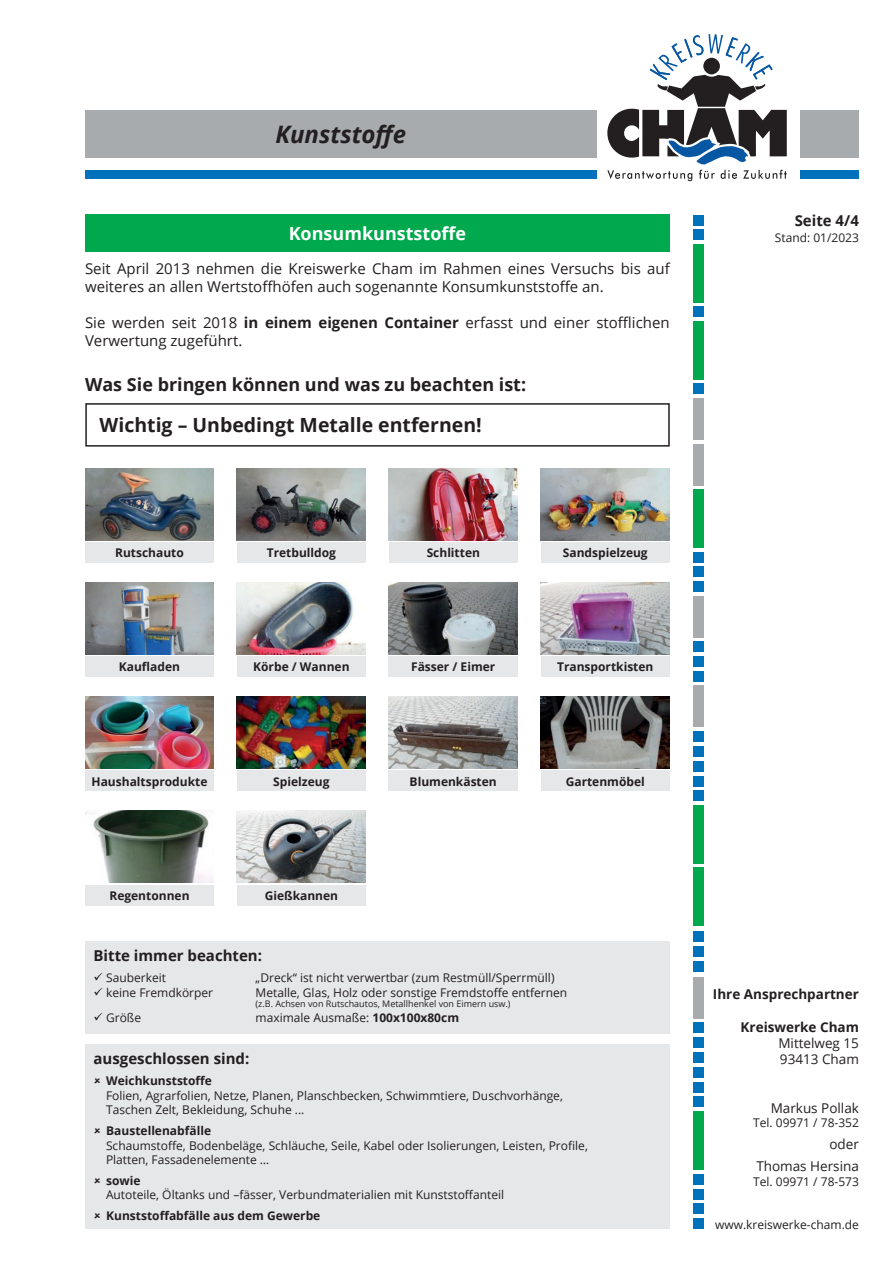
<style>
.page{position:relative;width:893px;height:1263px;background:#fff}
.page>*{position:absolute;margin:0;border:0;box-sizing:border-box;transform-origin:0 0}
.t1{font:italic 700 24px "Open Sans";color:#231f20}
.t2{font:700 19.5px "Open Sans";color:#231f20}
.t3{font:700 18px "Open Sans";color:#231f20}
.t4{font:700 18px "Open Sans";color:#fff}
.t5{font:15px/18px "Open Sans";color:#231f20}
.t6{font:700 15px "Open Sans";color:#231f20}
.t7{font:13.5px/16.2px "Open Sans";color:#231f20}
.t8{font:700 13.5px "Open Sans";color:#231f20}
.t9{font:12px/14.4px "Open Sans";color:#231f20}
.t10{font:700 12px "Open Sans";color:#231f20}
.t11{font:9px "Open Sans";color:#231f20}
.s1{font-weight:700}
</style>
<div class="page">
<div style="left:85px;top:403px;width:585px;height:44px;border:2px solid #231f20"></div>
<svg style="left:607px;top:34px;width:180px;height:147px"></svg>
<div style="left:800px;top:110px;width:59px;height:47px;background:#a8abae"></div>
<div style="left:85px;top:110px;width:511px;height:47px;background:#a8abae"></div>
<div style="left:85px;top:170px;width:511px;height:9px;background:#0071bb"></div>
<div style="left:800px;top:170px;width:59px;height:9px;background:#0071bb"></div>
<div style="left:693px;top:321px;width:10px;height:58px;background:#00a94e"></div>
<div style="left:693px;top:215px;width:10px;height:10px;background:#0071bb"></div>
<div style="left:693px;top:229px;width:10px;height:11px;background:#0071bb"></div>
<div style="left:693px;top:384px;width:10px;height:10px;background:#0071bb"></div>
<div style="left:693px;top:552px;width:10px;height:10px;background:#0071bb"></div>
<div style="left:693px;top:566px;width:10px;height:11px;background:#0071bb"></div>
<div style="left:693px;top:641px;width:10px;height:11px;background:#0071bb"></div>
<div style="left:693px;top:656px;width:10px;height:11px;background:#0071bb"></div>
<div style="left:693px;top:731px;width:10px;height:11px;background:#0071bb"></div>
<div style="left:693px;top:244px;width:10px;height:58px;background:#00a94e"></div>
<div style="left:693px;top:306px;width:10px;height:11px;background:#0071bb"></div>
<div style="left:693px;top:398px;width:10px;height:42px;background:#a8abae"></div>
<div style="left:693px;top:444px;width:10px;height:41px;background:#a8abae"></div>
<div style="left:693px;top:490px;width:10px;height:58px;background:#00a94e"></div>
<div style="left:693px;top:581px;width:10px;height:11px;background:#0071bb"></div>
<div style="left:693px;top:596px;width:10px;height:41px;background:#a8abae"></div>
<div style="left:693px;top:671px;width:10px;height:10px;background:#0071bb"></div>
<div style="left:693px;top:686px;width:10px;height:41px;background:#a8abae"></div>
<div style="left:693px;top:746px;width:10px;height:11px;background:#0071bb"></div>
<div style="left:693px;top:761px;width:10px;height:10px;background:#0071bb"></div>
<div style="left:693px;top:776px;width:10px;height:10px;background:#0071bb"></div>
<div style="left:693px;top:790px;width:10px;height:11px;background:#0071bb"></div>
<div style="left:693px;top:805px;width:10px;height:58px;background:#00a94e"></div>
<div style="left:693px;top:868px;width:10px;height:58px;background:#00a94e"></div>
<div style="left:693px;top:931px;width:10px;height:11px;background:#0071bb"></div>
<div style="left:693px;top:946px;width:10px;height:10px;background:#0071bb"></div>
<div style="left:693px;top:961px;width:10px;height:10px;background:#0071bb"></div>
<div style="left:693px;top:977px;width:10px;height:41px;background:#a8abae"></div>
<div style="left:693px;top:1022px;width:10px;height:11px;background:#0071bb"></div>
<div style="left:693px;top:1037px;width:10px;height:11px;background:#0071bb"></div>
<div style="left:693px;top:1052px;width:10px;height:11px;background:#0071bb"></div>
<div style="left:693px;top:1067px;width:10px;height:10px;background:#0071bb"></div>
<div style="left:693px;top:1082px;width:10px;height:10px;background:#0071bb"></div>
<div style="left:693px;top:1096px;width:10px;height:11px;background:#0071bb"></div>
<div style="left:693px;top:1111px;width:10px;height:58px;background:#00a94e"></div>
<div style="left:693px;top:1174px;width:10px;height:10px;background:#0071bb"></div>
<div style="left:693px;top:1189px;width:10px;height:10px;background:#0071bb"></div>
<div style="left:693px;top:1203px;width:10px;height:11px;background:#0071bb"></div>
<div style="left:693px;top:1218px;width:10px;height:11px;background:#0071bb"></div>
<div style="left:85px;top:215px;width:585px;height:37px;background:#00a94e"></div>
<div style="left:85px;top:1044px;width:585px;height:185px;background:#e6e7e9"></div>
<img style="left:85px;top:468px;width:129px;height:72px">
<div style="left:85px;top:542px;width:129px;height:21px;background:#e6e7e9"></div>
<img style="left:237px;top:468px;width:129px;height:72px">
<div style="left:237px;top:542px;width:129px;height:21px;background:#e6e7e9"></div>
<img style="left:237px;top:582px;width:129px;height:72px">
<div style="left:237px;top:657px;width:129px;height:20px;background:#e6e7e9"></div>
<img style="left:85px;top:582px;width:129px;height:72px">
<div style="left:85px;top:657px;width:129px;height:20px;background:#e6e7e9"></div>
<img style="left:389px;top:582px;width:129px;height:72px">
<div style="left:389px;top:657px;width:129px;height:20px;background:#e6e7e9"></div>
<img style="left:541px;top:582px;width:129px;height:72px">
<div style="left:541px;top:657px;width:129px;height:20px;background:#e6e7e9"></div>
<img style="left:389px;top:468px;width:129px;height:72px">
<div style="left:389px;top:542px;width:129px;height:21px;background:#e6e7e9"></div>
<img style="left:541px;top:468px;width:129px;height:72px">
<div style="left:541px;top:542px;width:129px;height:21px;background:#e6e7e9"></div>
<img style="left:85px;top:696px;width:129px;height:72px">
<div style="left:85px;top:771px;width:129px;height:20px;background:#e6e7e9"></div>
<img style="left:237px;top:696px;width:129px;height:72px">
<div style="left:237px;top:771px;width:129px;height:20px;background:#e6e7e9"></div>
<img style="left:237px;top:810px;width:129px;height:73px">
<div style="left:237px;top:885px;width:129px;height:20px;background:#e6e7e9"></div>
<img style="left:389px;top:696px;width:129px;height:72px">
<div style="left:389px;top:771px;width:129px;height:20px;background:#e6e7e9"></div>
<img style="left:541px;top:696px;width:129px;height:72px">
<div style="left:541px;top:771px;width:129px;height:20px;background:#e6e7e9"></div>
<img style="left:85px;top:810px;width:129px;height:73px">
<div style="left:85px;top:885px;width:129px;height:20px;background:#e6e7e9"></div>
<div style="left:85px;top:941px;width:585px;height:93px;background:#e6e7e9"></div>
<h1 class="t1" style="left:275px;top:117px;width:132px">Kunststoffe</h1>
<h3 class="t4" style="left:289px;top:221px;width:179px">Konsumkunststoffe</h3>
<p class="t5" style="left:85px;top:259px;width:586px">Seit April 2013 nehmen die Kreiswerke Cham im Rahmen eines Versuchs bis auf weiteres an allen Wertstoffhöfen auch sogenannte Konsumkunststoffe an.</p>
<p class="t5" style="left:85px;top:313px;width:586px">Sie werden seit 2018 <span class="s1">in einem eigenen Container</span> erfasst und einer stofflichen<br>Verwertung zugeführt.</p>
<h3 class="t3" style="left:85px;top:372px;width:443px">Was Sie bringen können und was zu beachten ist:</h3>
<h2 class="t2" style="left:100px;top:411px;width:384px">Wichtig – Unbedingt Metalle entfernen!</h2>
<p class="t6" style="left:795px;top:210px;width:66px">Seite 4/4</p>
<p class="t9" style="left:775px;top:230px;width:86px">Stand: 01/2023</p>
<p class="t10" style="left:115px;top:545px;width:70px">Rutschauto</p>
<p class="t10" style="left:267px;top:545px;width:71px">Tretbulldog</p>
<p class="t10" style="left:427px;top:545px;width:55px">Schlitten</p>
<p class="t10" style="left:563px;top:545px;width:86px">Sandspielzeug</p>
<p class="t10" style="left:119px;top:659px;width:63px">Kaufladen</p>
<p class="t10" style="left:253px;top:659px;width:98px">Körbe / Wannen</p>
<p class="t10" style="left:411px;top:659px;width:86px">Fässer / Eimer</p>
<p class="t10" style="left:557px;top:659px;width:98px">Transportkisten</p>
<p class="t10" style="left:92px;top:773px;width:117px">Haushaltsprodukte</p>
<p class="t10" style="left:273px;top:773px;width:58px">Spielzeug</p>
<p class="t10" style="left:109px;top:887px;width:82px">Regentonnen</p>
<p class="t10" style="left:265px;top:887px;width:75px">Gießkannen</p>
<p class="t10" style="left:410px;top:773px;width:89px">Blumenkästen</p>
<p class="t10" style="left:566px;top:773px;width:81px">Gartenmöbel</p>
<p class="t6" style="left:94px;top:945px;width:170px">Bitte immer beachten:</p>
<p class="t9" style="left:94px;top:970px;width:74px">✓ Sauberkeit</p>
<p class="t9" style="left:256px;top:970px;width:300px">„Dreck“ ist nicht verwertbar (zum Restmüll/Sperrmüll)</p>
<p class="t9" style="left:94px;top:985px;width:121px">✓ keine Fremdkörper</p>
<p class="t9" style="left:256px;top:985px;width:313px">Metalle, Glas, Holz oder sonstige Fremdstoffe entfernen</p>
<p class="t11" style="left:256px;top:998px;width:257px">(z.B. Achsen von Rutschautos, Metallhenkel von Eimern usw.)</p>
<p class="t9" style="left:94px;top:1010px;width:49px">✓ Größe</p>
<p class="t9" style="left:256px;top:1010px;width:205px">maximale Ausmaße: <span class="s1">100x100x80cm</span></p>
<p class="t6" style="left:94px;top:1048px;width:157px">ausgeschlossen sind:</p>
<p class="t10" style="left:106px;top:1072px;width:107px">Weichkunststoffe</p>
<p class="t9" style="left:106px;top:1088px;width:458px">Folien, Agrarfolien, Netze, Planen, Planschbecken, Schwimmtiere, Duschvorhänge,<br>Taschen Zelt, Bekleidung, Schuhe ...</p>
<p class="t10" style="left:106px;top:1122px;width:106px">Baustellenabfälle</p>
<p class="t9" style="left:106px;top:1138px;width:483px">Schaumstoffe, Bodenbeläge, Schläuche, Seile, Kabel oder Isolierungen, Leisten, Profile,<br>Platten, Fassadenelemente …</p>
<p class="t10" style="left:106px;top:1172px;width:36px">sowie</p>
<p class="t9" style="left:106px;top:1187px;width:400px">Autoteile, Öltanks und –fässer, Verbundmaterialien mit Kunststoffanteil</p>
<p class="t10" style="left:106px;top:1207px;width:216px">Kunststoffabfälle aus dem Gewerbe</p>
<p class="t8" style="left:713px;top:985px;width:147px">Ihre Ansprechpartner</p>
<p class="t8" style="left:741px;top:1017px;width:120px">Kreiswerke Cham</p>
<p class="t7" style="left:778px;top:1034px;width:82px">Mittelweg 15<br>93413 Cham</p>
<p class="t7" style="left:771px;top:1099px;width:90px">Markus Pollak</p>
<p class="t9" style="left:753px;top:1115px;width:107px">Tel. 09971 / 78-352</p>
<p class="t7" style="left:756px;top:1133px;width:104px;line-height:22.2px;text-align:right">oder<br>Thomas Hersina</p>
<p class="t9" style="left:753px;top:1174px;width:107px">Tel. 09971 / 78-573</p>
<p class="t9" style="left:715px;top:1217px;width:145px">www.kreiswerke-cham.de</p>
</div>
